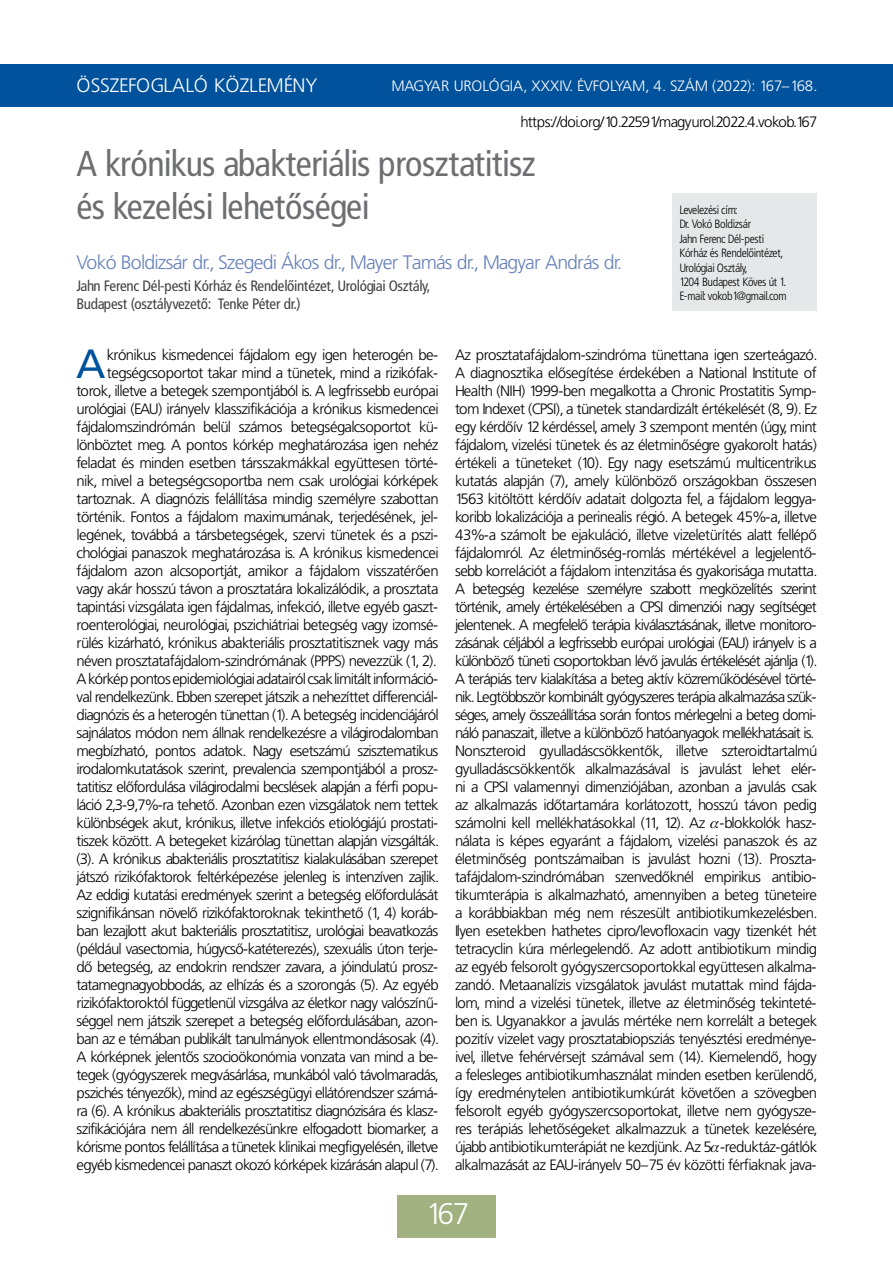
<style>
.page{position:relative;width:893px;height:1263px;background:#fff}
.page>*{position:absolute;margin:0;border:0;box-sizing:border-box;transform-origin:0 0}
.t1{font:40.8px "Frutiger PFL";color:#00529c}
.t2{font:36px/43.2px "Frutiger Cn PFL";color:#6d6e71}
.t3{font:30px "Frutiger Lt PFL";color:#fff}
.t4{font:19.5px "Frutiger Lt PFL";color:#6781ba}
.t5{font:19.5px "Frutiger Lt PFL";letter-spacing:.04em;color:#fff}
.t6{font:15px/18px "Frutiger Lt PFL";color:#000;text-align:right}
.t7{font:15px/18px "Frutiger Cn PFL";color:#414042}
.t8{font:15px "Frutiger Lt PFL";letter-spacing:.04em;color:#fff}
.t9{font:12px/14.4px "Frutiger Lt Cn PFL";color:#000}
</style>
<div class="page">
<div style="left:0;top:64px;width:893px;height:42px;background:#00529c"></div>
<div style="left:398px;top:1195px;width:98px;height:42px;background:#a2b180"></div>
<div style="left:672px;top:193px;width:144px;height:118px;background:#e6e7e8"></div>
<h3 class="t5" style="left:77px;top:75px;width:242px">ÖSSZEFOGLALÓ KÖZLEMÉNY</h3>
<p class="t8" style="left:391px;top:77px;width:426px">MAGYAR UROLÓGIA, XXXIV. ÉVFOLYAM, 4. SZÁM (2022): 167–168.</p>
<p class="t6" style="left:520px;top:113px;width:297px">https://doi.org/10.22591/magyurol.2022.4.vokob.167</p>
<h2 class="t2" style="left:77px;top:142px;width:460px">A krónikus abakteriális prosztatitisz és kezelési lehetőségei</h2>
<h3 class="t4" style="left:77px;top:251px;width:546px">Vokó Boldizsár dr., Szegedi Ákos dr., Mayer Tamás dr., Magyar András dr.</h3>
<p class="t7" style="left:77px;top:277px;width:355px">Jahn Ferenc Dél-pesti Kórház és Rendelőintézet, Urológiai Osztály,<br>Budapest (osztályvezető: Tenke Péter dr.)</p>
<p class="t9" style="left:679px;top:203px;width:109px">Levelezési cím:<br>Dr. Vokó Boldizsár<br>Jahn Ferenc Dél-pesti<br>Kórház és Rendelőintézet,<br>Urológiai Osztály,<br>1204 Budapest Köves út 1.<br>E-mail: vokob1@gmail.com</p>
<p class="t6" style="left:77px;top:346px;width:363px">krónikus kismedencei fájdalom egy igen heterogén be&shy;tegségcsoportot takar mind a tünetek, mind a rizikófak&shy;torok, illetve a betegek szempontjából is. A legfrissebb európai urológiai (EAU) irányelv klasszifikációja a krónikus kismedencei fájdalomszindrómán belül számos betegségalcsoportot kü&shy;lönböztet meg. A pontos kórkép meghatározása igen nehéz feladat és minden esetben társszakmákkal együttesen törté&shy;nik, mivel a betegségcsoportba nem csak urológiai kórképek tartoznak. A diagnózis felállítása mindig személyre szabottan történik. Fontos a fájdalom maximumának, terjedésének, jel&shy;legének, továbbá a társbetegségek, szervi tünetek és a pszi&shy;chológiai panaszok meghatározása is. A krónikus kismedencei fájdalom azon alcsoportját, amikor a fájdalom visszatérően vagy akár hosszú távon a prosztatára lokalizálódik, a prosztata tapintási vizsgálata igen fájdalmas, infekció, illetve egyéb gaszt&shy;roenterológiai, neurológiai, pszichiátriai betegség vagy izomsé&shy;rülés kizárható, krónikus abakteriális prosztatitisznek vagy más néven prosztatafájdalom-szindrómának (PPPS) nevezzük (1, 2).<br>A kórkép pontos epidemiológiai adatairól csak limitált információ&shy;val rendelkezünk. Ebben szerepet játszik a nehezíttet differenciál&shy;diagnózis és a heterogén tünettan (1). A betegség incidenciájáról sajnálatos módon nem állnak rendelkezésre a világirodalomban megbízható, pontos adatok. Nagy esetszámú szisztematikus irodalomkutatások szerint, prevalencia szempontjából a prosz&shy;tatitisz előfordulása világirodalmi becslések alapján a férfi popu&shy;láció 2,3-9,7%-ra tehető. Azonban ezen vizsgálatok nem tettek különbségek akut, krónikus, illetve infekciós etiológiájú prostati&shy;tiszek között. A betegeket kizárólag tünettan alapján vizsgálták. (3). A krónikus abakteriális prosztatitisz kialakulásában szerepet játszó rizikófaktorok feltérképezése jelenleg is intenzíven zajlik.<br>Az eddigi kutatási eredmények szerint a betegség előfordulását szignifikánsan növelő rizikófaktoroknak tekinthető (1, 4) koráb&shy;ban lezajlott akut bakteriális prosztatitisz, urológiai beavatkozás (például vasectomia, húgycső-katéterezés), szexuális úton terje&shy;dő betegség, az endokrin rendszer zavara, a jóindulatú prosz&shy;tatamegnagyobbodás, az elhízás és a szorongás (5). Az egyéb rizikófaktoroktól függetlenül vizsgálva az életkor nagy valószínű&shy;séggel nem játszik szerepet a betegség előfordulásában, azon&shy;ban az e témában publikált tanulmányok ellentmondásosak (4).<br>A kórképnek jelentős szocioökonómia vonzata van mind a be&shy;tegek (gyógyszerek megvásárlása, munkából való távolmaradás, pszichés tényezők), mind az egészségügyi ellátórendszer számá&shy;ra (6). A krónikus abakteriális prosztatitisz diagnózisára és klas - szifikációjára nem áll rendelkezésünkre elfogadott biomarker, a kórisme pontos felállítása a tünetek klinikai megfigyelésén, illetve egyéb kismedencei panaszt okozó kórképek kizárásán alapul (7).</p>
<p class="t6" style="left:455px;top:346px;width:363px;text-align:left">Az prosztatafájdalom-szindróma tünettana igen szerteágazó.<br>A diagnosztika elősegítése érdekében a National Institute of Health (NIH) 1999-ben megalkotta a Chronic Prostatitis Symp&shy;tom Indexet (CPSI), a tünetek standardizált értékelését (8, 9). Ez egy kérdőív 12 kérdéssel, amely 3 szempont mentén (úgy, mint fájdalom, vizelési tünetek és az életminőségre gyakorolt hatás) értékeli a tüneteket (10). Egy nagy esetszámú multicentrikus kutatás alapján (7), amely különböző országokban összesen 1563 kitöltött kérdőív adatait dolgozta fel, a fájdalom leggya&shy;koribb lokalizációja a perinealis régió. A betegek 45%-a, illetve 43%-a számolt be ejakuláció, illetve vizeletürítés alatt fellépő fájdalomról. Az életminőség-romlás mértékével a legjelentő&shy;sebb korrelációt a fájdalom intenzitása és gyakorisága mutatta.<br>A betegség kezelése személyre szabott megközelítés szerint történik, amely értékelésében a CPSI dimenziói nagy segítséget jelentenek. A megfelelő terápia kiválasztásának, illetve monitoro&shy;zásának céljából a legfrissebb európai urológiai (EAU) irányelv is a különböző tüneti csoportokban lévő javulás értékelését ajánlja (1).<br>A terápiás terv kialakítása a beteg aktív közreműködésével törté&shy;nik. Legtöbbször kombinált gyógyszeres terápia alkalmazása szük&shy;séges, amely összeállítása során fontos mérlegelni a beteg domi&shy;náló panaszait, illetve a különböző hatóanyagok mellékhatásait is.<br>Nonszteroid gyulladáscsökkentők, illetve szteroidtartalmú gyulladáscsökkentők alkalmazásával is javulást lehet elér&shy;ni a CPSI valamennyi dimenziójában, azonban a javulás csak az alkalmazás időtartamára korlátozott, hosszú távon pedig számolni kell mellékhatásokkal (11, 12). Az -blokkolók hasz&shy;nálata is képes egyaránt a fájdalom, vizelési panaszok és az életminőség pontszámaiban is javulást hozni (13). Proszta&shy;tafájdalom-szindrómában szenvedőknél empirikus antibio&shy;tikumterápia is alkalmazható, amennyiben a beteg tüneteire a korábbiakban még nem részesült antibiotikumkezelésben.<br>Ilyen esetekben hathetes cipro/levofloxacin vagy tizenkét hét tetracyclin kúra mérlegelendő. Az adott antibiotikum mindig az egyéb felsorolt gyógyszercsoportokkal együttesen alkalma&shy;zandó. Metaanalízis vizsgálatok javulást mutattak mind fájda&shy;lom, mind a vizelési tünetek, illetve az életminőség tekinteté&shy;ben is. Ugyanakkor a javulás mértéke nem korrelált a betegek pozitív vizelet vagy prosztatabiopsziás tenyésztési eredménye&shy;ivel, illetve fehérvérsejt számával sem (14). Kiemelendő, hogy a felesleges antibiotikumhasználat minden esetben kerülendő, így eredménytelen antibiotikumkúrát követően a szövegben felsorolt egyéb gyógyszercsoportokat, illetve nem gyógysze&shy;res terápiás lehetőségeket alkalmazzuk a tünetek kezelésére, újabb antibiotikumterápiát ne kezdjünk. Az 5 -reduktáz-gátlók alkalmazását az EAU-irányelv 50–75 év közötti férfiaknak java-</p>
<h1 class="t1" style="left:76px;top:340px;width:30px">A</h1>
<h3 class="t3" style="left:426px;top:1197px;width:42px">167</h3>
</div>
